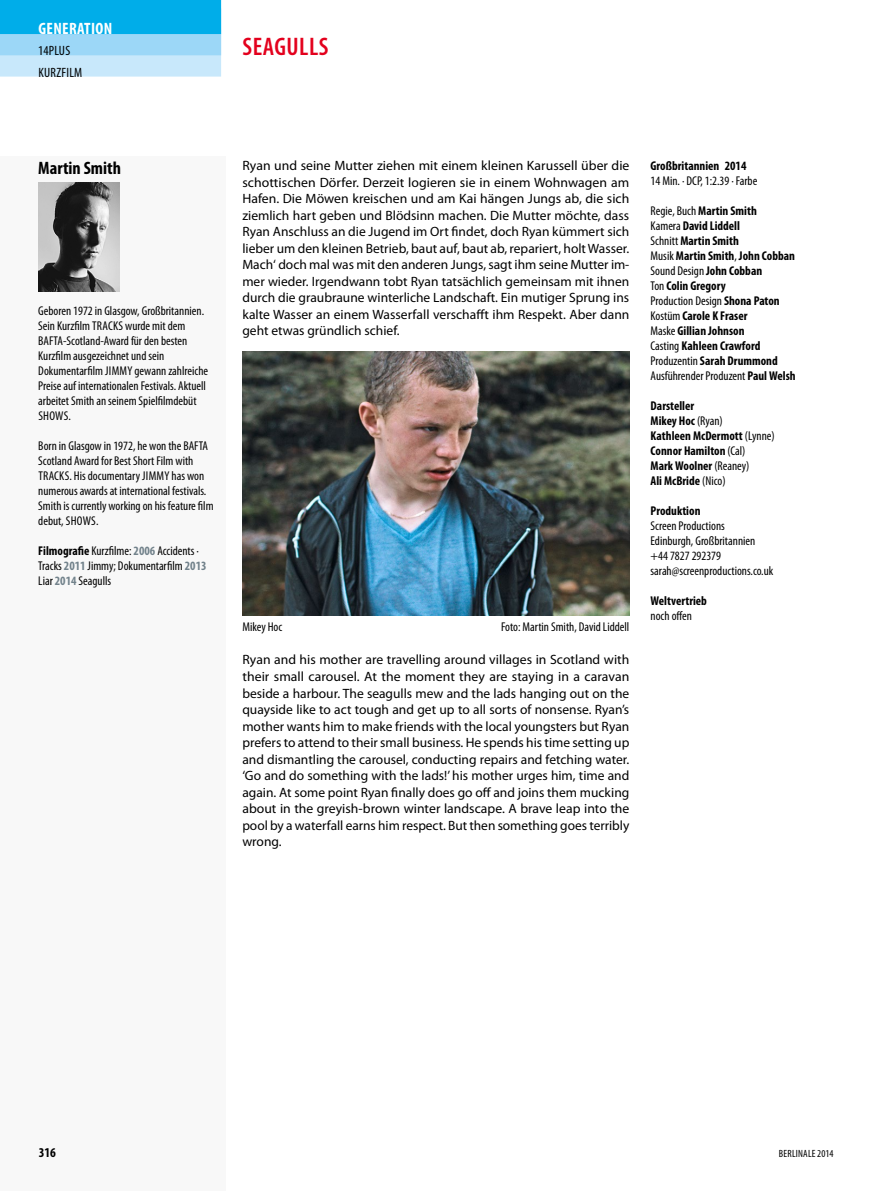
<style>
.page{position:relative;width:893px;height:1191px;background:#fff}
.page>*{position:absolute;margin:0;border:0;box-sizing:border-box;transform-origin:0 0}
.t1{font:600 condensed 25.5px "Myriad Pro";letter-spacing:.02em;color:#e3001d}
.t2{font:700 condensed 18px "Myriad Pro";color:#000}
.t3{font:700 condensed 16.5px "Myriad Pro";letter-spacing:.02em;color:#fff}
.t4{font:13.5px/16.5px "Myriad Pro";color:#000;text-align:justify}
.t5{font:condensed 13.5px "Myriad Pro";letter-spacing:.02em;color:#000}
.t6{font:700 condensed 13.5px "Myriad Pro";color:#000}
.t7{font:condensed 12.75px/15px "Myriad Pro";color:#000}
.t8{font:700 condensed 12.75px/15px "Myriad Pro";color:#000}
.t9{font:condensed 10.5px "Myriad Pro";letter-spacing:.02em;color:#000}
.s1{font-weight:700}
.s2{font-weight:700;color:#72828b}
.s3{font-weight:400}
</style>
<div class="page">
<div style="left:0;top:156px;width:225px;height:1035px;background:#f8f8f8"></div>
<img style="left:242px;top:351px;width:387px;height:264px">
<img style="left:38px;top:183px;width:81px;height:108px">
<div style="left:0;top:30px;width:221px;height:47px;background:#c8e8fb"></div>
<div style="left:0;top:9px;width:221px;height:46px;background:#9cd7f7"></div>
<div style="left:0;top:0;width:221px;height:34px;background:#00ade9"></div>
<p class="t3" style="left:38px;top:18px;width:75px">GENERATION</p>
<p class="t5" style="left:38px;top:43px;width:33px">14PLUS</p>
<p class="t5" style="left:38px;top:64px;width:45px">KURZFILM</p>
<h1 class="t1" style="left:243px;top:31px;width:87px">SEAGULLS</h1>
<h2 class="t2" style="left:38px;top:157px;width:84px">Martin Smith</h2>
<p class="t7" style="left:38px;top:303px;width:171px">Geboren 1972 in Glasgow, Großbritannien.<br>Sein Kurzfilm TRACKS wurde mit dem BAFTA-Scotland-Award für den besten Kurzfilm ausgezeichnet und sein Dokumentarfilm JIMMY gewann zahlreiche Preise auf internationalen Festivals. Aktuell arbeitet Smith an seinem Spielfilmdebüt SHOWS.</p>
<p class="t7" style="left:38px;top:438px;width:177px">Born in Glasgow in 1972, he won the BAFTA Scotland Award for Best Short Film with TRACKS. His documentary JIMMY has won numerous awards at international festivals.<br>Smith is currently working on his feature film debut, SHOWS.</p>
<p class="t7" style="left:38px;top:543px;width:170px"><span class="s1">Filmografie</span> Kurzfilme: <span class="s2">2006</span> Accidents ·<br>Tracks <span class="s2">2011</span> Jimmy; Dokumentarfilm <span class="s2">2013<br></span>Liar <span class="s2">2014</span> Seagulls</p>
<p class="t4" style="left:242px;top:157px;width:389px">Ryan und seine Mutter ziehen mit einem kleinen Karussell über die schottischen Dörfer. Derzeit logieren sie in einem Wohnwagen am Hafen. Die Möwen kreischen und am Kai hängen Jungs ab, die sich ziemlich hart geben und Blödsinn machen. Die Mutter möchte, dass Ryan Anschluss an die Jugend im Ort findet, doch Ryan kümmert sich lieber um den kleinen Betrieb, baut auf, baut ab, repariert, holt Wasser.<br>Mach‘ doch mal was mit den anderen Jungs, sagt ihm seine Mutter im&shy;mer wieder. Irgendwann tobt Ryan tatsächlich gemeinsam mit ihnen durch die graubraune winterliche Landschaft. Ein mutiger Sprung ins kalte Wasser an einem Wasserfall verschafft ihm Respekt. Aber dann geht etwas gründlich schief.</p>
<p class="t7" style="left:242px;top:619px;width:41px">Mikey Hoc</p>
<p class="t7" style="left:501px;top:619px;width:130px">Foto: Martin Smith, David Liddell</p>
<p class="t4" style="left:242px;top:651px;width:389px">Ryan and his mother are travelling around villages in Scotland with their small carousel. At the moment they are staying in a caravan beside a harbour. The seagulls mew and the lads hanging out on the quayside like to act tough and get up to all sorts of nonsense. Ryan’s mother wants him to make friends with the local youngsters but Ryan prefers to attend to their small business. He spends his time setting up and dismantling the carousel, conducting repairs and fetching water. ‘Go and do something with the lads!’ his mother urges him, time and again. At some point Ryan finally does go off and joins them mucking about in the greyish-brown winter landscape. A brave leap into the pool by a waterfall earns him respect. But then something goes terribly wrong.</p>
<p class="t8" style="left:651px;top:158px;width:97px">Großbritannien 2014</p>
<p class="t7" style="left:651px;top:173px;width:108px">14 Min. · DCP, 1:2.39 · Farbe</p>
<p class="t8" style="left:651px;top:203px;width:147px"><span class="s3">Regie, Buch</span> Martin Smith<br><span class="s3">Kamera</span> David Liddell<br><span class="s3">Schnitt</span> Martin Smith<br><span class="s3">Musik</span> Martin Smith<span class="s3">,</span> John Cobban<br><span class="s3">Sound Design</span> John Cobban<br><span class="s3">Ton</span> Colin Gregory<br><span class="s3">Production Design</span> Shona Paton<br><span class="s3">Kostüm</span> Carole K Fraser<br><span class="s3">Maske</span> Gillian Johnson<br><span class="s3">Casting</span> Kahleen Crawford<br><span class="s3">Produzentin</span> Sarah Drummond<br><span class="s3">Ausführender Produzent</span> Paul Welsh</p>
<p class="t8" style="left:651px;top:398px;width:126px">Darsteller<br>Mikey Hoc <span class="s3">(Ryan)<br></span>Kathleen McDermott <span class="s3">(Lynne)<br></span>Connor Hamilton <span class="s3">(Cal)<br></span>Mark Woolner <span class="s3">(Reaney)<br></span>Ali McBride <span class="s3">(Nico)</span></p>
<p class="t8" style="left:651px;top:503px;width:51px">Produktion</p>
<p class="t7" style="left:651px;top:518px;width:124px">Screen Productions<br>Edinburgh, Großbritannien +44 7827 292379 sarah@screenproductions.co.uk</p>
<p class="t8" style="left:651px;top:593px;width:58px">Weltvertrieb</p>
<p class="t7" style="left:651px;top:608px;width:43px">noch offen</p>
<p class="t6" style="left:39px;top:1143px;width:19px">316</p>
<p class="t9" style="left:779px;top:1146px;width:56px">BERLINALE 2014</p>
</div>
